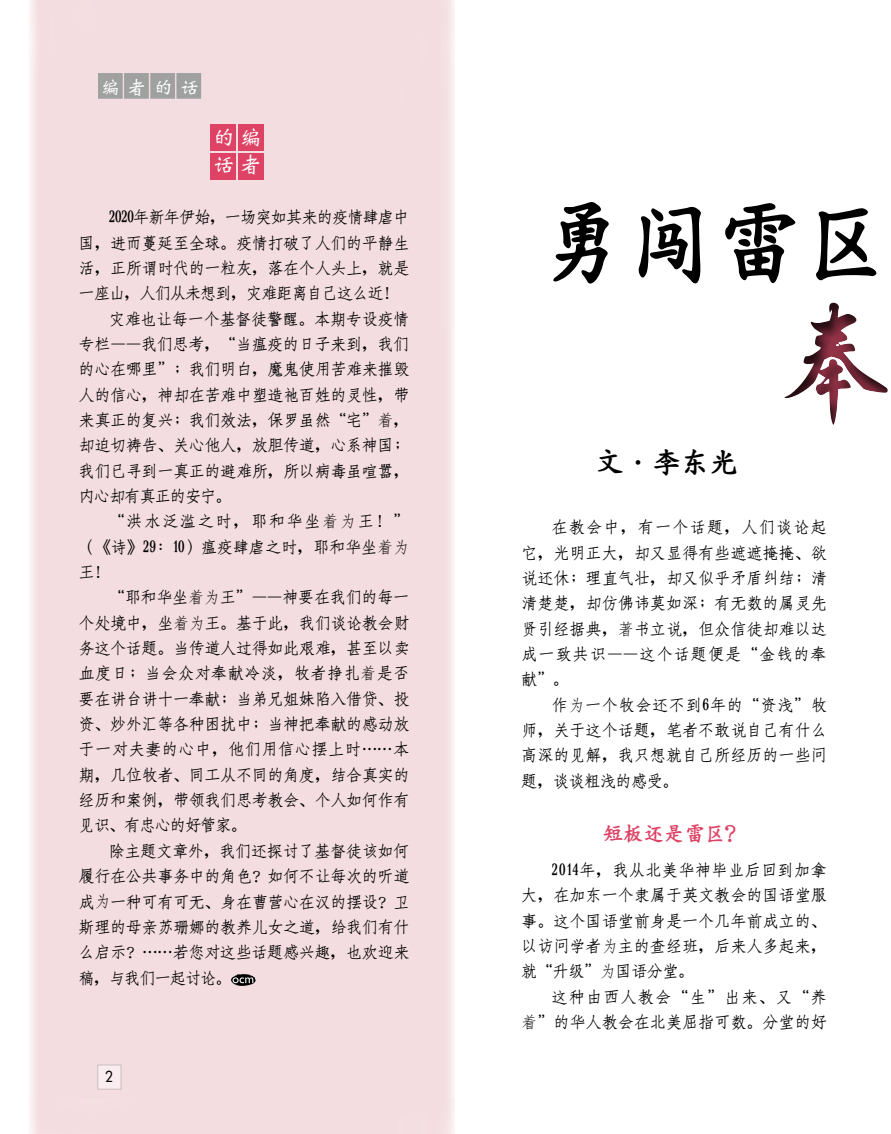
<style>
.page{position:relative;width:891px;height:1134px;background:#fff}
.page>*{position:absolute;margin:0;border:0;box-sizing:border-box;transform-origin:0 0}
.t1{font:123px "ST Xingkai";color:#923246}
.t2{font:90px "Han Wang Kai Bold Gb 5";color:#000}
.t3{font:28.5px "Han Wang Kai Bold Gb 5";color:#000}
.t4{font:22.5px/27.2px "Han Wang Wei Bei Medium Gb 5";color:#fff}
.t5{font:21px "Han Wang Kai Bold Gb 5";color:#de4264}
.t6{font:19.5px "Han Wang Wei Bei Medium Gb 5";color:#fff}
.t7{font:16.5px/25.3px "Han Wang Fang Song Medium Gb 5";letter-spacing:.005em;color:#000;text-align:justify;scale:.95 1}
.t8{font:16.5px/25.3px "Han Wang Fang Song Medium Gb 5";letter-spacing:.025em;color:#000;text-align:right;scale:.95 1}
.t9{font:16.5px "Han Wang Fang Song Medium Gb 5";letter-spacing:-.03em;color:#000;scale:.95 1}
.t10{font:16.5px "Han Wang Fang Song Medium Gb 5";letter-spacing:-.025em;color:#000;scale:.95 1}
.t11{font:16.5px "Han Wang Fang Song Medium Gb 5";letter-spacing:.055em;color:#000;scale:.95 1}
.t12{font:16.5px "Han Wang Fang Song Medium Gb 5";letter-spacing:.06em;color:#000;scale:.95 1}
.t13{font:16.5px "Han Wang Fang Song Medium Gb 5";letter-spacing:.135em;color:#000;scale:.95 1}
.t14{font:14.85px "Futura Md";color:#000;scale:.91 1}
.s1{font-family:"Fang Song"}
</style>
<div class="page">
<div style="left:28px;top:0;width:427px;height:1134px;background:#f4dde0"></div>
<div style="left:238px;top:153px;width:26px;height:27px;background:#de4264"></div>
<div style="left:211px;top:153px;width:25px;height:27px;background:#de4264"></div>
<div style="left:238px;top:124px;width:26px;height:27px;background:#de4264"></div>
<div style="left:211px;top:124px;width:25px;height:27px;background:#de4264"></div>
<svg style="left:231px;top:974px;width:25px;height:12px"></svg>
<div style="left:751px;top:278px;width:140px;height:158px;background:#000;opacity:.75"></div>
<div style="left:176px;top:73px;width:25px;height:26px;background:#9fa0a0;border:2px solid #9fa0a0"></div>
<div style="left:150px;top:73px;width:25px;height:26px;background:#9fa0a0;border:2px solid #9fa0a0"></div>
<div style="left:124px;top:73px;width:25px;height:26px;background:#9fa0a0;border:2px solid #9fa0a0"></div>
<div style="left:98px;top:73px;width:25px;height:26px;background:#9fa0a0;border:2px solid #9fa0a0"></div>
<div style="left:98px;top:1065px;width:23px;height:24px;background:#f9edef"></div>
<p class="t6" style="left:101px;top:76px;width:100px">編者的話</p>
<h3 class="t4" style="left:213px;top:123px;width:48px">的編話者</h3>
<p class="t10" style="left:109px;top:209px;width:317px">2020年新年伊始，一場突如其來的疫情肆虐中</p>
<p class="t7" style="left:79px;top:230px;width:349px">國，進而蔓延至全球。疫情打破了人們的平靜生</p>
<p class="t7" style="left:79px;top:255px;width:349px">活，正所謂時代的一粒灰，落在個人頭上，就是</p>
<p class="t9" style="left:79px;top:285px;width:338px">一座山，人們從未想到，災難距離自己這么近！</p>
<p class="t7" style="left:109px;top:306px;width:317px">災難也讓每一個基督徒警醒。本期專設疫情</p>
<p class="t7" style="left:79px;top:331px;width:349px">專欄——我們思考，“當瘟疫的日子來到，我們</p>
<p class="t7" style="left:79px;top:357px;width:349px">的心在哪裡”；我們明白，魔鬼使用苦難來摧毀</p>
<p class="t7" style="left:79px;top:382px;width:349px">人的信心，神卻在苦難中塑造祂百姓的靈性，帶</p>
<p class="t7" style="left:79px;top:407px;width:349px">來真正的復興；我們效法，保羅雖然“宅”<span class="s1">着</span>，</p>
<p class="t7" style="left:79px;top:433px;width:349px">卻迫切禱告、關心他人，放膽傳道，心繫神國；</p>
<p class="t7" style="left:79px;top:458px;width:349px">我們已尋到一真正的避難所，所以病毒雖喧囂，</p>
<p class="t9" style="left:79px;top:487px;width:162px">內心卻有真正的安寧。</p>
<p class="t13" style="left:109px;top:513px;width:317px">“洪水氾濫之時，耶和華坐<span class="s1">着为</span>王！”</p>
<p class="t8" style="left:79px;top:534px;width:349px">（《詩》29：10）瘟疫肆虐之時，耶和華坐<span class="s1">着为</span></p>
<p class="t7" style="left:79px;top:560px;width:34px">王！</p>
<p class="t7" style="left:109px;top:585px;width:317px">“耶和華坐<span class="s1">着为</span>王”——神要在我們的每一</p>
<p class="t7" style="left:79px;top:610px;width:349px">個處境中，坐<span class="s1">着为</span>王。基于此，我們談論教會財</p>
<p class="t7" style="left:79px;top:636px;width:349px">務這個話題。當傳道人過得如此艱難，甚至以賣</p>
<p class="t11" style="left:79px;top:665px;width:349px">血度日；當會眾對奉獻冷淡，牧者掙扎<span class="s1">着</span>是否</p>
<p class="t7" style="left:79px;top:686px;width:349px">要在講台講十一奉獻；當弟兄姐妹陷入借貸、投</p>
<p class="t7" style="left:79px;top:712px;width:349px">資、炒外匯等各種困擾中；當神把奉獻的感動放</p>
<p class="t12" style="left:79px;top:741px;width:349px">于一對夫妻的心中，他們用信心擺上時……本</p>
<p class="t7" style="left:79px;top:762px;width:349px">期，幾位牧者、同工從不同的角度，結合真實的</p>
<p class="t7" style="left:79px;top:788px;width:349px">經歷和案例，帶領我們思考教會、個人如何作有</p>
<p class="t9" style="left:79px;top:817px;width:178px">見識、有忠心的好管家。</p>
<p class="t7" style="left:109px;top:838px;width:317px">除主題文章外，我們還探討了基督徒該如何</p>
<p class="t7" style="left:79px;top:864px;width:349px">履行在公共事務中的角色？如何不讓每次的聽道</p>
<p class="t7" style="left:79px;top:889px;width:349px">成<span class="s1">为</span>一種可有可無、身在曹營心在漢的擺設？衛</p>
<p class="t7" style="left:79px;top:914px;width:349px">斯理的母親蘇珊娜的教養兒女之道，給我們有什</p>
<p class="t7" style="left:79px;top:940px;width:349px">么啟示？……若您對這些話題感興趣，也歡迎來</p>
<p class="t9" style="left:79px;top:969px;width:162px">稿，與我們一起討論。</p>
<p class="t14" style="left:105px;top:1067px;width:10px">2</p>
<h2 class="t2" style="left:539px;top:194px;width:351px">勇闖雷區</h2>
<h3 class="t3" style="left:595px;top:447px;width:144px">文·李東光</h3>
<h1 class="t1" style="left:772px;top:302px;width:121px">奉</h1>
<p class="t7" style="left:522px;top:515px;width:323px;text-indent:30px">在教會中，有一個話題，人們談論起它，光明正大，卻又顯得有些遮遮掩掩、欲說還休；理直氣壯，卻又似乎矛盾糾結；清清楚楚，卻仿佛諱莫如深；有無數的屬靈先賢引經據典，<span class="s1">著</span>書立說，但眾信徒卻難以達成一致共識——這個話題便是“金錢的奉獻”。</p>
<p class="t7" style="left:522px;top:692px;width:323px;text-indent:30px">作<span class="s1">为</span>一個牧會還不到6年的“資淺”牧師，關于這個話題，筆者不敢說自己有什么高深的見解，我只想就自己所經歷的一些問題，談談粗淺的感受。</p>
<p class="t5" style="left:603px;top:822px;width:144px">短板還是雷區？</p>
<p class="t7" style="left:522px;top:857px;width:323px;text-indent:30px">2014年，我從北美華神畢業后回到加拿大，在加東一個隸屬于英文教會的國語堂服事。這個國語堂前身是一個幾年前成立的、以訪問學者<span class="s1">为</span>主的查經班，后來人多起來，就“升級”<span class="s1">为</span>國語分堂。</p>
<p class="t8" style="left:522px;top:984px;width:323px">這種由西人教會“生”出來、又“養<span class="s1">着</span>”的華人教會在北美屈指可數。分堂的好</p>
</div>
